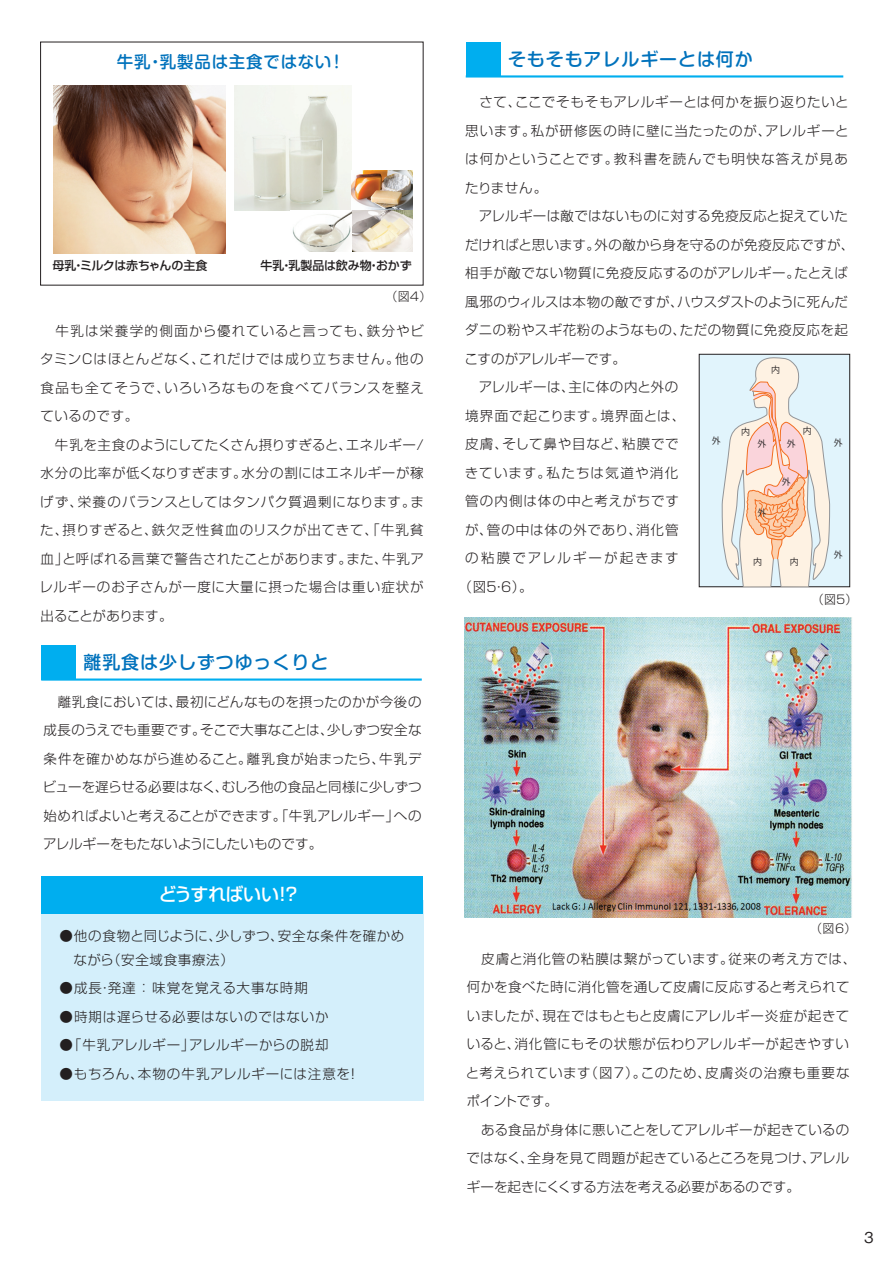
<style>
.page{position:relative;width:893px;height:1263px;background:#fff}
.page>*{position:absolute;margin:0;border:0;box-sizing:border-box;transform-origin:0 0}
.t1{font:18px "Shin M Go Pro Medium 90 msp RKSJ H";letter-spacing:.05em;color:#0072bc}
.t2{font:18px "Shin Go Pr 5 Medium 90 msp RKSJ H";letter-spacing:-.025em;color:#fff}
.t3{font:16.5px "Shin M Go Pro Medium 90 msp RKSJ H";letter-spacing:.05em;color:#0072bc}
.t4{font:15px "Gothic BBB Pr 5 Medium 90 msp RKSJ H";color:#231f20}
.t5{font:13.5px/28.5px "Shin Go Pr 5 Light 90 msp RKSJ H";letter-spacing:.04em;color:#231f20}
.t6{font:13.5px "Shin Go Pr 5 Light 90 msp RKSJ H";letter-spacing:.065em;color:#231f20}
.t7{font:13.5px "Shin Go Pr 5 Light 90 msp RKSJ H";letter-spacing:.01em;color:#231f20}
.t8{font:13.5px "Shin Go Pr 5 Light 90 msp RKSJ H";letter-spacing:.085em;color:#231f20}
.t9{font:13.5px "Shin Go Pr 5 Light 90 msp RKSJ H";letter-spacing:.07em;color:#231f20}
.t10{font:13.5px "Shin Go Pr 5 Light 90 msp RKSJ H";letter-spacing:.09em;color:#231f20}
.t11{font:13.5px "Shin Go Pr 5 Light 90 msp RKSJ H";letter-spacing:.06em;color:#231f20}
.t12{font:13.5px "Shin Go Pr 5 Light 90 msp RKSJ H";letter-spacing:.155em;color:#231f20}
.t13{font:13.5px "Shin Go Pr 5 Light 90 msp RKSJ H";letter-spacing:.005em;color:#231f20}
.t14{font:12px "Shin Go Pr 5 Medium 90 msp RKSJ H";letter-spacing:-.025em;color:#231f20}
.t15{font:12px "Shin Go Pr 5 Medium 90 msp RKSJ H";letter-spacing:-.005em;color:#231f20}
.t16{font:12px "Shin Go Pr 5 Light 90 msp RKSJ H";color:#231f20}
.t17{font:9px "Koz Go Pro Regular 90 msp RKSJ H";color:#231f20}
</style>
<div class="page">
<hr style="left:41px;top:679px;width:381px;height:2px;background:#00aeef">
<div style="left:41px;top:645px;width:35px;height:34px;background:#00aeef"></div>
<hr style="left:466px;top:75px;width:377px;height:3px;background:#00aeef">
<div style="left:466px;top:42px;width:34px;height:34px;background:#00aeef"></div>
<div style="left:41px;top:900px;width:382px;height:200px;background:#d4effb"></div>
<div style="left:41px;top:876px;width:382px;height:37px;background:#00aeef"></div>
<img style="left:465px;top:618px;width:387px;height:300px">
<img style="left:53px;top:85px;width:172px;height:168px">
<div style="left:699px;top:354px;width:151px;height:233px;background:#e1f4fc"></div>
<div style="left:699px;top:354px;width:151px;height:233px;border:1px solid #231f20"></div>
<svg style="left:722px;top:357px;width:108px;height:231px"></svg>
<img style="left:235px;top:86px;width:117px;height:124px">
<img style="left:352px;top:170px;width:61px;height:81px">
<img style="left:292px;top:211px;width:60px;height:40px">
<p class="t3" style="left:117px;top:56px;width:230px">牛乳・乳製品は主食ではない ！</p>
<p class="t14" style="left:53px;top:261px;width:156px">母乳・ミルクは赤ちゃんの主食</p>
<p class="t15" style="left:260px;top:261px;width:153px">牛乳・乳製品は飲み物・おかず</p>
<p class="t16" style="left:385px;top:292px;width:47px">（図４）</p>
<p class="t5" style="left:40px;top:318px;width:386px">　牛乳は栄養学的側面から優れていると言っても、鉄分やビタミンCはほとんどなく、これだけでは成り立ちません。他の食品も全てそうで、いろいろなものを食べてバランスを整えているのです。<br>　牛乳を主食のようにしてたくさん摂りすぎると、エネルギー/水分の比率が低くなりすぎます。水分の割にはエネルギーが稼げず、栄養のバランスとしてはタンパク質過剰になります。また、摂りすぎると、鉄欠乏性貧血のリスクが出てきて、「牛乳貧血」と呼ばれる言葉で警告されたことがあります。また、牛乳アレルギーのお子さんが一度に大量に摂った場合は重い症状が出ることがあります。</p>
<h1 class="t1" style="left:84px;top:655px;width:246px">離乳食は少しずつゆっくりと</h1>
<p class="t5" style="left:43px;top:689px;width:380px;text-align:justify">　離乳食においては、最初にどんなものを摂ったのかが今後の成長のうえでも重要です。そこで大事なことは、少しずつ安全な条件を確かめながら進めること。離乳食が始まったら、牛乳デビューを遅らせる必要はなく、むしろ他の食品と同様に少しずつ始めればよいと考えることができます。「牛乳アレルギー」へのアレルギーをもたないようにしたいものです。</p>
<h1 class="t2" style="left:159px;top:888px;width:143px">どうすればいい！？</h1>
<p class="t5" style="left:60px;top:926px;width:346px;line-height:24px">●他の食物と同じように、少しずつ、安全な条件を確かめ　ながら（安全域食事療法）</p>
<p class="t6" style="left:60px;top:983px;width:250px">●成長・発達 ： 味覚を覚える大事な時期</p>
<p class="t5" style="left:60px;top:1004px;width:271px">●時期は遅らせる必要はないのではないか</p>
<p class="t5" style="left:60px;top:1033px;width:270px">●「牛乳アレルギー」アレルギーからの脱却</p>
<p class="t5" style="left:60px;top:1061px;width:301px">●もちろん、本物の牛乳アレルギーには注意を！</p>
<h1 class="t1" style="left:508px;top:52px;width:246px">そもそもアレルギーとは何か</h1>
<p class="t5" style="left:465px;top:90px;width:385px">　さて、ここでそもそもアレルギーとは何かを振り返りたいと</p>
<p class="t6" style="left:465px;top:126px;width:385px">思います。私が研修医の時に壁に当たったのが、アレルギーと</p>
<p class="t8" style="left:465px;top:154px;width:384px">は何かということです。教科書を読んでも明快な答えが見あ</p>
<p class="t5" style="left:465px;top:175px;width:84px">たりません。</p>
<p class="t5" style="left:465px;top:204px;width:384px">　アレルギーは敵ではないものに対する免疫反応と捉えていた</p>
<p class="t7" style="left:465px;top:240px;width:391px">だければと思います。外の敵から身を守るのが免疫反応ですが、</p>
<p class="t5" style="left:465px;top:261px;width:384px">相手が敵でない物質に免疫反応するのがアレルギー。たとえば</p>
<p class="t7" style="left:465px;top:297px;width:384px">風邪のウィルスは本物の敵ですが、ハウスダストのように死んだ</p>
<p class="t5" style="left:465px;top:318px;width:385px">ダニの粉やスギ花粉のようなもの、ただの物質に免疫反応を起</p>
<p class="t13" style="left:464px;top:354px;width:163px">こすのがアレルギーです。</p>
<p class="t5" style="left:465px;top:375px;width:215px">　アレルギーは、主に体の内と外の</p>
<p class="t5" style="left:465px;top:403px;width:221px">境界面で起こります。境界面とは、</p>
<p class="t6" style="left:465px;top:439px;width:215px">皮膚、そして鼻や目など、粘膜でで</p>
<p class="t10" style="left:465px;top:468px;width:215px">きています。私たちは気道や消化</p>
<p class="t11" style="left:465px;top:496px;width:215px">管の内側は体の中と考えがちです</p>
<p class="t9" style="left:465px;top:525px;width:215px">が、管の中は体の外であり、消化管</p>
<p class="t12" style="left:465px;top:553px;width:215px">の粘膜でアレルギーが起きます</p>
<p class="t5" style="left:458px;top:574px;width:76px">（図５・６）。</p>
<p class="t17" style="left:771px;top:366px;width:10px">内</p>
<p class="t17" style="left:741px;top:428px;width:10px">内</p>
<p class="t17" style="left:803px;top:427px;width:10px">内</p>
<p class="t17" style="left:712px;top:437px;width:10px">外</p>
<p class="t17" style="left:757px;top:440px;width:10px">外</p>
<p class="t17" style="left:787px;top:440px;width:10px">外</p>
<p class="t17" style="left:782px;top:478px;width:10px">外</p>
<p class="t17" style="left:757px;top:509px;width:10px">外</p>
<p class="t17" style="left:834px;top:439px;width:10px">外</p>
<p class="t17" style="left:834px;top:551px;width:10px">外</p>
<p class="t17" style="left:753px;top:558px;width:10px">内</p>
<p class="t17" style="left:790px;top:558px;width:10px">内</p>
<p class="t16" style="left:812px;top:595px;width:47px">（図５）</p>
<p class="t16" style="left:810px;top:924px;width:48px">（図6）</p>
<p class="t5" style="left:466px;top:946px;width:392px">　皮膚と消化管の粘膜は繋がっています。従来の考え方では、何かを食べた時に消化管を通して皮膚に反応すると考えられていましたが、現在ではもともと皮膚にアレルギー炎症が起きていると、消化管にもその状態が伝わりアレルギーが起きやすいと考えられています（図7）。このため、皮膚炎の治療も重要なポイントです。<br>　ある食品が身体に悪いことをしてアレルギーが起きているのではなく、全身を見て問題が起きているところを見つけ、アレルギーを起きにくくする方法を考える必要があるのです。</p>
<p class="t4" style="left:864px;top:1231px;width:11px">3</p>
</div>
